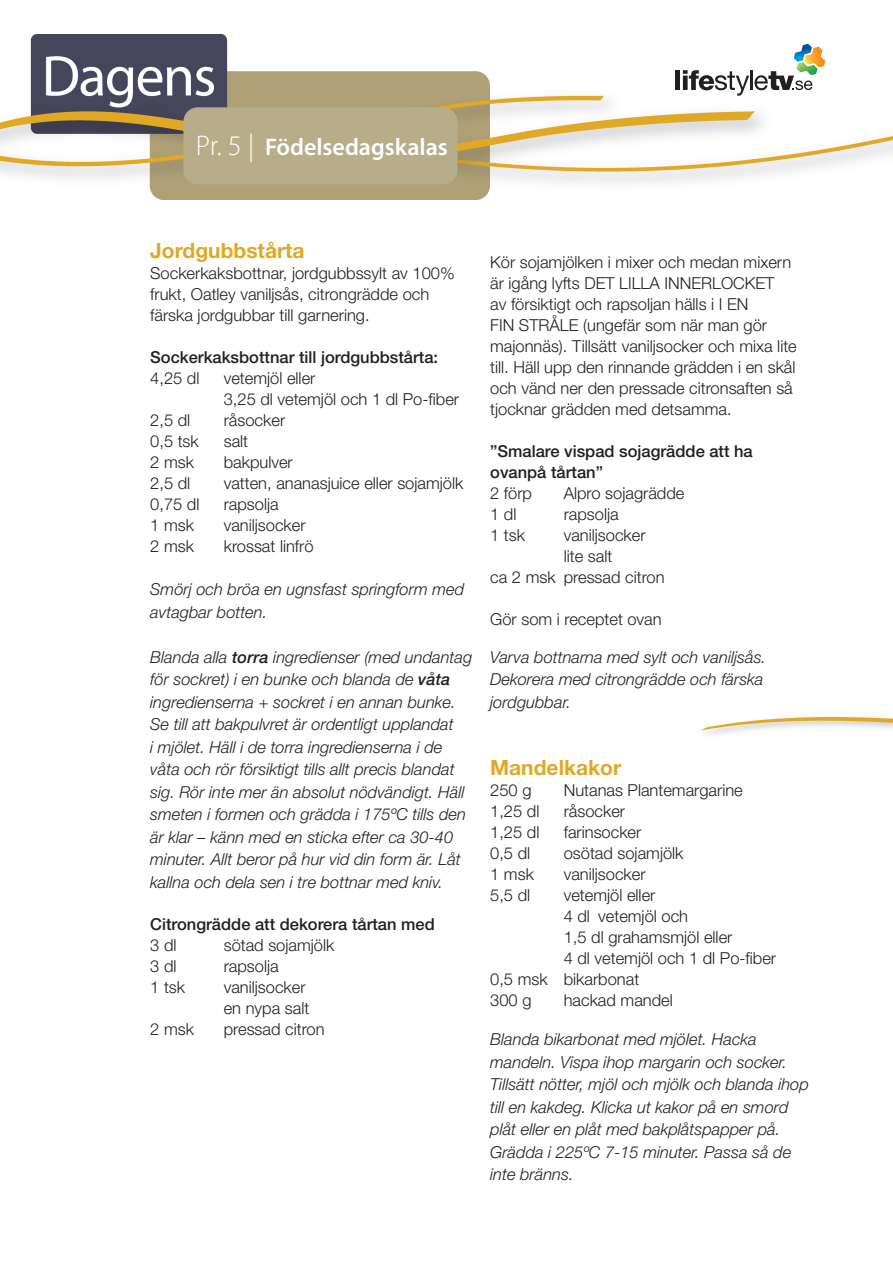
<style>
.page{position:relative;width:893px;height:1263px;background:#fff}
.page>*{position:absolute;margin:0;border:0;box-sizing:border-box;transform-origin:0 0}
.t1{font:300 28.5px "Myriad Pro";color:#fff}
.t2{font:600 24px "Myriad Pro";color:#fff}
.Subhead{font:700 21px "Helvetica Neue";color:#e0a824}
.Body_text{font:300 16.5px/21px "Helvetica Neue";color:#231f20}
.Body_italic{font:italic 300 16.5px/22.5px "Helvetica Neue";color:#231f20}
.Body_text-2{font:500 16.5px/21px "Helvetica Neue";color:#231f20}
.s1{font-weight:500}
</style>
<div class="page">
<img style="left:0;top:34px;width:893px;height:166px">
<div style="left:675px;top:70px;width:5px;height:20px;background:#231f20"></div>
<svg style="left:683px;top:44px;width:142px;height:52px"></svg>
<svg style="left:700px;top:717px;width:193px;height:18px"></svg>
<p class="t1" style="left:196px;top:129px;width:60px">Pr. 5 |</p>
<p class="t2" style="left:265px;top:132px;width:184px">Födelsedagskalas</p>
<p class="Subhead" style="left:150px;top:237px;width:156px">Jordgubbstårta</p>
<p class="Body_text" style="left:150px;top:262px;width:306px">Sockerkaksbottnar, jordgubbssylt av 100% frukt, Oatley vaniljsås, citrongrädde och färska jordgubbar till garnering.</p>
<p class="Body_text-2" style="left:150px;top:346px;width:289px">Sockerkaksbottnar till jordgubbstårta:</p>
<p class="Body_text" style="left:150px;top:367px;width:51px">4,25 dl</p>
<p class="Body_text" style="left:224px;top:367px;width:93px">vetemjöl eller</p>
<p class="Body_text" style="left:224px;top:388px;width:237px">3,25 dl vetemjöl och 1 dl Po-fiber</p>
<p class="Body_text" style="left:150px;top:409px;width:42px">2,5 dl</p>
<p class="Body_text" style="left:224px;top:409px;width:63px">råsocker</p>
<p class="Body_text" style="left:150px;top:430px;width:50px">0,5 tsk</p>
<p class="Body_text" style="left:224px;top:430px;width:26px">salt</p>
<p class="Body_text" style="left:150px;top:451px;width:45px">2 msk</p>
<p class="Body_text" style="left:224px;top:451px;width:71px">bakpulver</p>
<p class="Body_text" style="left:150px;top:472px;width:42px">2,5 dl</p>
<p class="Body_text" style="left:224px;top:472px;width:241px">vatten, ananasjuice eller sojamjölk</p>
<p class="Body_text" style="left:150px;top:493px;width:51px">0,75 dl</p>
<p class="Body_text" style="left:224px;top:493px;width:57px">rapsolja</p>
<p class="Body_text" style="left:150px;top:514px;width:45px">1 msk</p>
<p class="Body_text" style="left:224px;top:514px;width:83px">vaniljsocker</p>
<p class="Body_text" style="left:150px;top:535px;width:45px">2 msk</p>
<p class="Body_text" style="left:224px;top:535px;width:91px">krossat linfrö</p>
<p class="Body_italic" style="left:150px;top:578px;width:315px">Smörj och bröa en ugnsfast springform med avtagbar botten.</p>
<p class="Body_italic" style="left:150px;top:645px;width:323px">Blanda alla <span class="s1">torra</span> ingredienser (med undantag för sockret) i en bunke och blanda de <span class="s1">våta </span>ingredienserna + sockret i en annan bunke.<br>Se till att bakpulvret är ordentligt upplandat<br>i mjölet. Häll i de torra ingredienserna i de våta och rör försiktigt tills allt precis blandat sig. Rör inte mer än absolut nödvändigt. Häll smeten i formen och grädda i 175ºC tills den är klar – känn med en sticka efter ca 30-40 minuter. Allt beror på hur vid din form är. Låt kallna och dela sen i tre bottnar med kniv.</p>
<p class="Body_text-2" style="left:150px;top:913px;width:286px">Citrongrädde att dekorera tårtan med</p>
<p class="Body_text" style="left:150px;top:934px;width:28px">3 dl</p>
<p class="Body_text" style="left:224px;top:934px;width:112px">sötad sojamjölk</p>
<p class="Body_text" style="left:150px;top:955px;width:28px">3 dl</p>
<p class="Body_text" style="left:224px;top:955px;width:57px">rapsolja</p>
<p class="Body_text" style="left:150px;top:976px;width:36px">1 tsk</p>
<p class="Body_text" style="left:224px;top:976px;width:83px">vaniljsocker</p>
<p class="Body_text" style="left:224px;top:997px;width:87px">en nypa salt</p>
<p class="Body_text" style="left:150px;top:1018px;width:45px">2 msk</p>
<p class="Body_text" style="left:224px;top:1018px;width:102px">pressad citron</p>
<p class="Body_text" style="left:490px;top:251px;width:308px">Kör sojamjölken i mixer och medan mixern är igång lyfts DET LILLA INNERLOCKET<br>av försiktigt och rapsoljan hälls i I EN<br>FIN STRÅLE (ungefär som när man gör majonnäs). Tillsätt vaniljsocker och mixa lite till. Häll upp den rinnande grädden i en skål och vänd ner den pressade citronsaften så tjocknar grädden med detsamma.</p>
<p class="Body_text-2" style="left:490px;top:440px;width:264px">”Smalare vispad sojagrädde att ha ovanpå tårtan”</p>
<p class="Body_text" style="left:490px;top:482px;width:43px">2 förp</p>
<p class="Body_text" style="left:564px;top:482px;width:122px">Alpro sojagrädde</p>
<p class="Body_text" style="left:490px;top:503px;width:28px">1 dl</p>
<p class="Body_text" style="left:564px;top:503px;width:57px">rapsolja</p>
<p class="Body_text" style="left:490px;top:524px;width:36px">1 tsk</p>
<p class="Body_text" style="left:564px;top:524px;width:83px">vaniljsocker</p>
<p class="Body_text" style="left:564px;top:545px;width:50px">lite salt</p>
<p class="Body_text" style="left:490px;top:566px;width:176px">ca 2 msk pressad citron</p>
<p class="Body_text" style="left:490px;top:608px;width:173px">Gör som i receptet ovan</p>
<p class="Body_italic" style="left:490px;top:645px;width:277px">Varva bottnarna med sylt och vaniljsås.<br>Dekorera med citrongrädde och färska jordgubbar.</p>
<p class="Subhead" style="left:490px;top:755px;width:133px">Mandelkakor</p>
<p class="Body_text" style="left:490px;top:779px;width:43px">250 g</p>
<p class="Body_text" style="left:564px;top:779px;width:181px">Nutanas Plantemargarine</p>
<p class="Body_text" style="left:490px;top:800px;width:51px">1,25 dl</p>
<p class="Body_text" style="left:564px;top:800px;width:63px">råsocker</p>
<p class="Body_text" style="left:490px;top:821px;width:51px">1,25 dl</p>
<p class="Body_text" style="left:564px;top:821px;width:79px">farinsocker</p>
<p class="Body_text" style="left:490px;top:842px;width:42px">0,5 dl</p>
<p class="Body_text" style="left:564px;top:842px;width:121px">osötad sojamjölk</p>
<p class="Body_text" style="left:490px;top:863px;width:45px">1 msk</p>
<p class="Body_text" style="left:564px;top:863px;width:83px">vaniljsocker</p>
<p class="Body_text" style="left:490px;top:884px;width:42px">5,5 dl</p>
<p class="Body_text" style="left:564px;top:884px;width:93px">vetemjöl eller</p>
<p class="Body_text" style="left:564px;top:905px;width:214px">4 dl vetemjöl och<br>1,5 dl grahamsmjöl eller<br>4 dl vetemjöl och 1 dl Po-fiber</p>
<p class="Body_text" style="left:490px;top:968px;width:150px">0,5 msk bikarbonat</p>
<p class="Body_text" style="left:490px;top:989px;width:43px">300 g</p>
<p class="Body_text" style="left:564px;top:989px;width:111px">hackad mandel</p>
<p class="Body_italic" style="left:490px;top:1028px;width:320px">Blanda bikarbonat med mjölet. Hacka mandeln. Vispa ihop margarin och socker.<br>Tillsätt nötter, mjöl och mjölk och blanda ihop till en kakdeg. Klicka ut kakor på en smord plåt eller en plåt med bakplåtspapper på.<br>Grädda i 225ºC 7-15 minuter. Passa så de inte bränns.</p>
</div>
